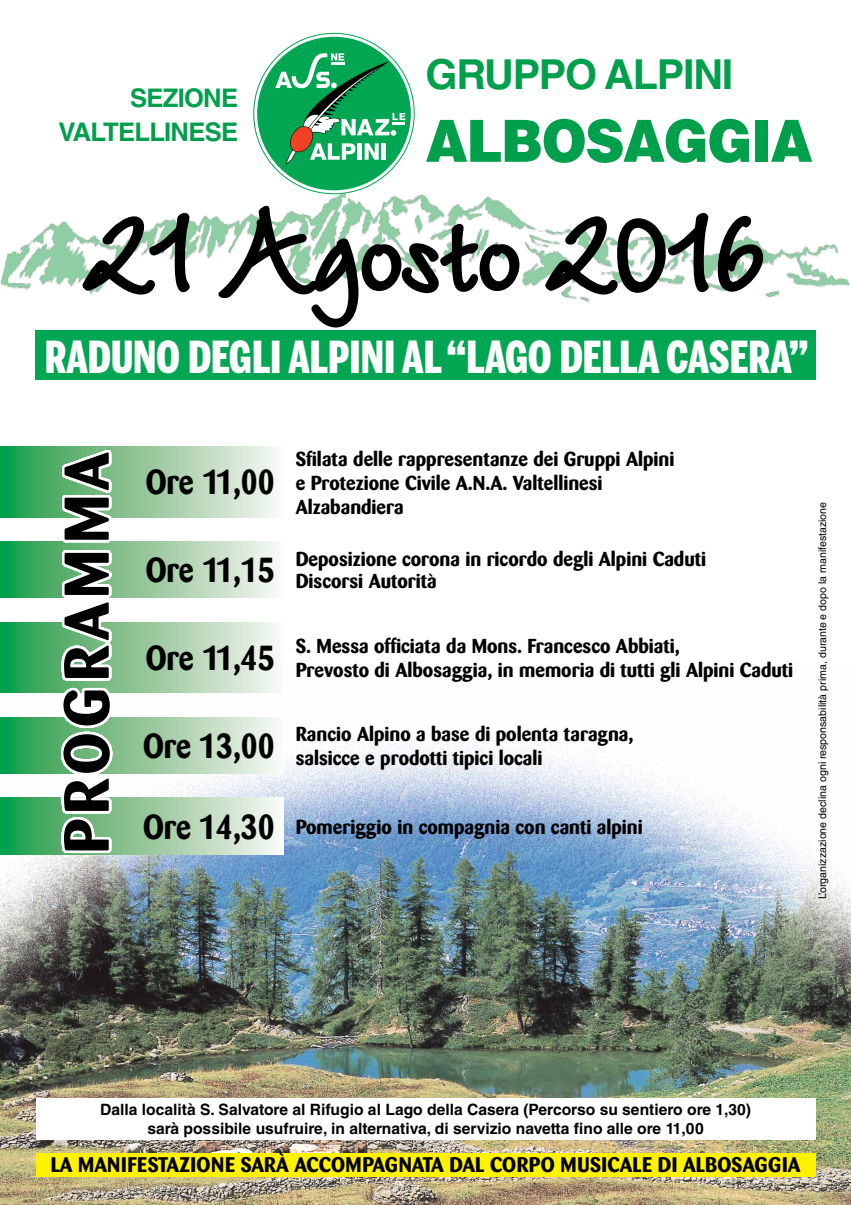
<style>
.page{position:relative;width:851px;height:1205px;background:#fff}
.page>*{position:absolute;margin:0;border:0;box-sizing:border-box;transform-origin:0 0}
.t1{font:700 62.5px "Barmeno";letter-spacing:.09em;color:#000}
.t2{font:900 58.19px "Helvetica LT Std";letter-spacing:-.03em;color:#009f4b;scale:.93 1}
.t3{font:900 43.75px "Benton Sans Comp";color:#fff}
.t4{font:700 41.25px "Helvetica LT Std";letter-spacing:-.03em;color:#009f4b}
.t5{font:700 34.38px "Barmeno";color:#000;scale:.91 1}
.t6{font:700 25.62px/34.4px "Helvetica LT Std";letter-spacing:-.03em;color:#009f4b;text-align:right}
.t7{font:700 20.94px "Barmeno";color:#000}
.t8{font:700 20px/24px "Barmeno";color:#000}
.t9{font:700 15.62px/18.8px "Helvetica LT Std";color:#000;text-align:center}
.t10{font:10.62px "Helvetica LT Std";color:#000}
.s1{font-size:34.38px}
</style>
<div class="page">
<img style="left:0;top:734px;width:850px;height:471px">
<img style="left:0;top:176px;width:850px;height:127px">
<svg style="left:0;top:446px;width:276px;height:71px;background:#95cba2"></svg>
<svg style="left:0;top:541px;width:276px;height:57px;background:#95cba2"></svg>
<svg style="left:0;top:622px;width:276px;height:71px;background:#95cba2"></svg>
<svg style="left:0;top:717px;width:283px;height:57px;background:#98cda5"></svg>
<svg style="left:0;top:798px;width:283px;height:56px;background:#98cda5"></svg>
<div style="left:36px;top:1153px;width:779px;height:23px;background:#fff200"></div>
<div style="left:36px;top:1098px;width:779px;height:41px;background:#fff"></div>
<svg style="left:253px;top:33px;width:161px;height:161px"></svg>
<div style="left:257px;top:37px;width:154px;height:153px;background:#00a651;border-radius:50%"></div>
<svg style="left:275px;top:53px;width:130px;height:112px"></svg>
<svg style="left:54px;top:447px;width:62px;height:408px"></svg>
<svg style="left:76px;top:210px;width:116px;height:88px"></svg>
<svg style="left:216px;top:203px;width:306px;height:125px"></svg>
<svg style="left:538px;top:210px;width:227px;height:88px"></svg>
<div style="left:35px;top:331px;width:780px;height:49px;background:#00a651"></div>
<p class="t6" style="left:59px;top:80px;width:181px">SEZIONE<br>VALTELLINESE</p>
<h3 class="t4" style="left:425px;top:50px;width:309px">GRUPPO ALPINI</h3>
<h2 class="t2" style="left:425px;top:103px;width:418px">ALBOSAGGIA</h2>
<h3 class="t3" style="left:45px;top:331px;width:765px">RADUNO DEGLI ALPINI AL “LAGO DELLA CASERA”</h3>
<h1 class="t1" style="left:49px;top:853px;width:402px;rotate:-90deg">PROGRAMMA</h1>
<h3 class="t5" style="left:146px;top:461px;width:143px">Ore 11,00</h3>
<p class="t8" style="left:296px;top:447px;width:380px">Sfilata delle rappresentanze dei Gruppi Alpini e Protezione Civile A.N.A. Valtellinesi<br>Alzabandiera</p>
<p class="t8" style="left:146px;top:548px;width:561px;line-height:21.9px;text-indent:150px">Deposizione corona in ricordo degli Alpini Caduti<br><sup>Ore</sup> <sup>11,15</sup> Discorsi Autorità</p>
<p class="t8" style="left:146px;top:634px;width:649px;text-indent:150px">S. Messa officiata da Mons. Francesco Abbiati,<br><sup>Ore</sup> <sup>11,45</sup> Prevosto di Albosaggia, in memoria di tutti gli Alpini Caduti</p>
<p class="t8" style="left:143px;top:722px;width:492px;text-indent:153px">Rancio Alpino a base di polenta taragna,<br><sup>Ore</sup> <sup>13,00</sup> salsicce e prodotti tipici locali</p>
<p class="t8" style="left:143px;top:815px;width:501px"><span class="s1">Ore 14,30</span> Pomeriggio in compagnia con canti alpini</p>
<p class="t10" style="left:816px;top:899px;width:399px;rotate:-90deg">L’organizzazione declina ogni responsabilità prima, durante e dopo la manifestazione</p>
<p class="t9" style="left:100px;top:1099px;width:652px">Dalla località S. Salvatore al Rifugio al Lago della Casera (Percorso su sentiero ore 1,30) sarà possibile usufruire, in alternativa, di servizio navetta no alle ore 11,00</p>
<p class="t7" style="left:51px;top:1152px;width:751px">LA MANIFESTAZIONE SARÀ ACCOMPAGNATA DAL CORPO MUSICALE DI ALBOSAGGIA</p>
</div>
